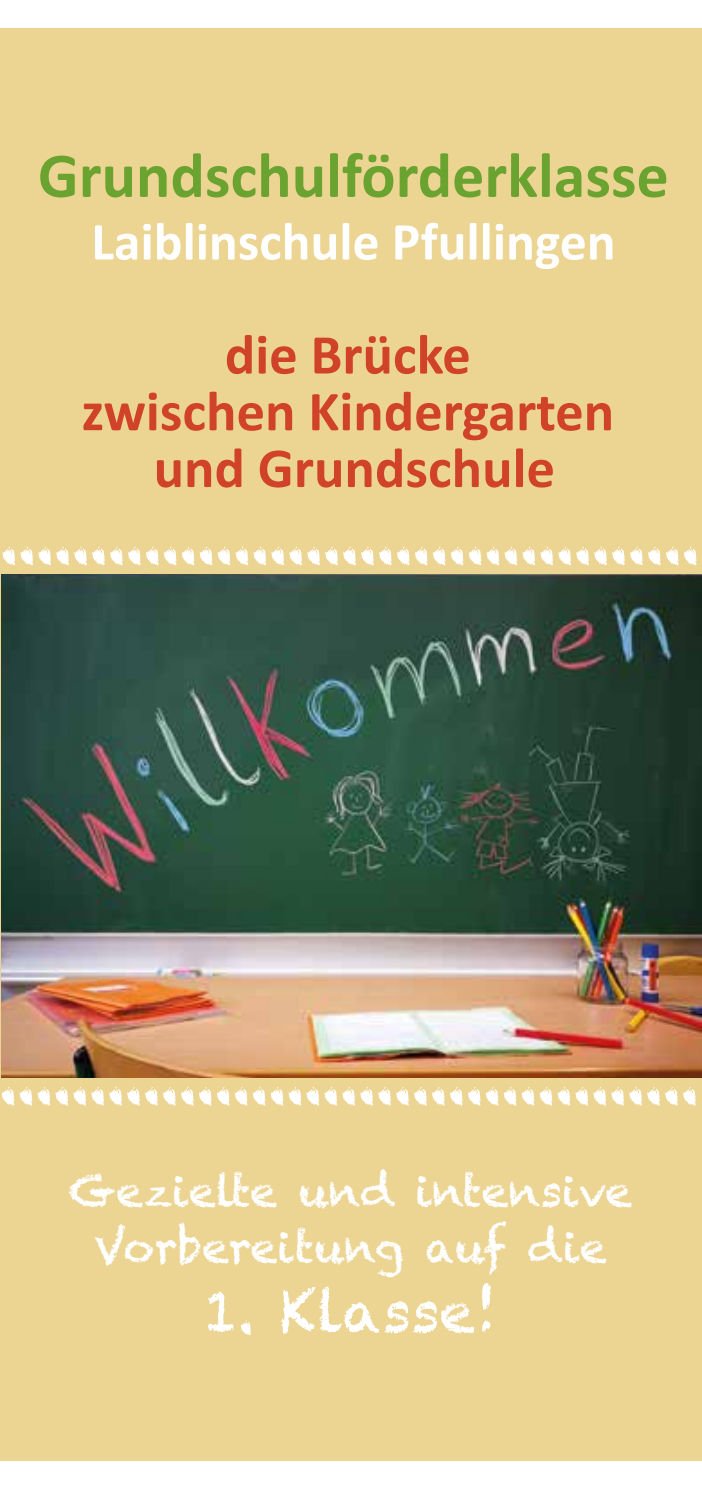
<style>
.page{position:relative;width:702px;height:1489px;background:#fff}
.page>*{position:absolute;margin:0;border:0;box-sizing:border-box;transform-origin:0 0}
.t1{font:70.75px "Chalkduster";color:#fff}
.t2{font:700 64px "Calibri";color:#6ba330}
.t3{font:700 56.75px/56.8px "Calibri";color:#d04229;text-align:center}
.t4{font:56.75px "Chalkduster";color:#fff}
.t5{font:700 53.75px "Calibri";color:#fff}
.t6{font:43px/56.8px "Chalkduster";color:#fff;text-align:center}
</style>
<div class="page">
<div style="left:0;top:28px;width:702px;height:1432px;background:#ecd593"></div>
<img style="left:1px;top:574px;width:701px;height:503px">
<p class="t2" style="left:38px;top:130px;width:632px">Grundschulförderklasse</p>
<p class="t5" style="left:91px;top:203px;width:526px">Laiblinschule Pfullingen</p>
<p class="t3" style="left:82px;top:325px;width:534px">die Brücke<br>zwischen Kindergarten und Grundschule</p>
<p class="t1" style="left:-4px;top:494px;width:707px">.......................................</p>
<p class="t1" style="left:-5px;top:1034px;width:707px">.......................................</p>
<p class="t6" style="left:69px;top:1162px;width:565px">Gezielte und intensive<br>Vorbereitung auf die</p>
<p class="t4" style="left:204px;top:1278px;width:295px">1. Klasse!</p>
</div>
